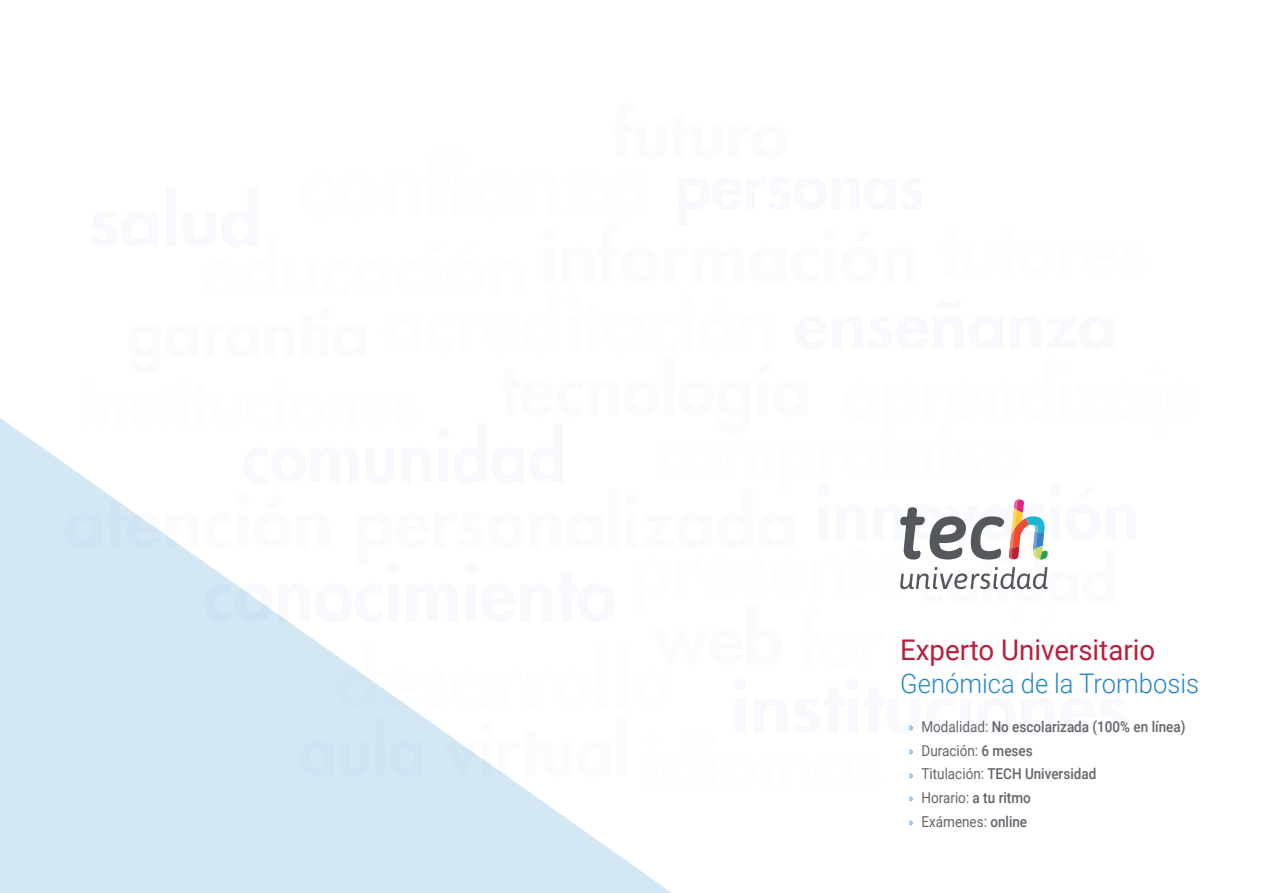
<style>
.page{position:relative;width:1263px;height:893px;background:#fff}
.page>*{position:absolute;margin:0;border:0;box-sizing:border-box;transform-origin:0 0}
.t1{font:28.5px "Roboto";color:#ba1e3c}
.t2{font:300 27px "Roboto";color:#2488c9;scale:.95 1}
.t3{font:500 15px/23.7px "Roboto";color:#61646a;scale:.9 1}
.s1{font-family:"Myriad Pro";font-weight:400;font-size:12px;color:#2488c9}
.s2{font-weight:400}
</style>
<div class="page">
<svg style="left:0;top:418px;width:672px;height:475px;background:#d8e9f5"></svg>
<svg style="left:64px;top:418px;width:984px;height:372px"></svg>
<h1 class="t1" style="left:900px;top:630px;width:256px">Experto Universitario</h1>
<h2 class="t2" style="left:900px;top:665px;width:316px">Genómica de la Trombosis</h2>
<p class="t3" style="left:909px;top:714px;width:309px"><span class="s1">»</span> <span class="s2">Modalidad:</span> No escolarizada (100% en línea) <span class="s1">»</span> <span class="s2">Duración:</span> 6 meses<br><span class="s1">»</span> <span class="s2">Titulación:</span> TECH Universidad<br><span class="s1">»</span> <span class="s2">Horario:</span> a tu ritmo<br><span class="s1">»</span> <span class="s2">Exámenes:</span> online</p>
</div>
